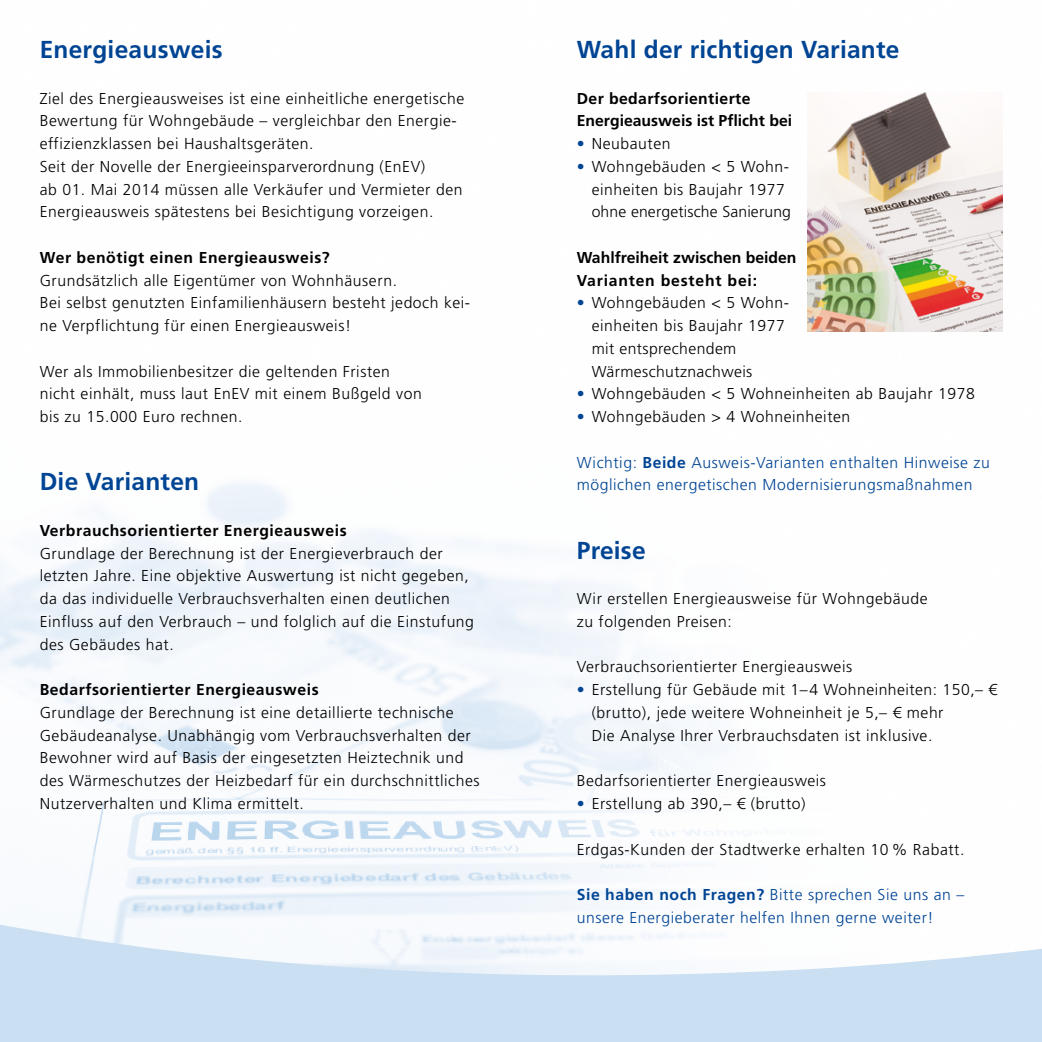
<style>
.page{position:relative;width:1042px;height:1042px;background:#fff}
.page>*{position:absolute;margin:0;border:0;box-sizing:border-box;transform-origin:0 0}
.t1{font:700 24.5px "Frutiger LT Std";letter-spacing:.01em;color:#004494}
.t2{font:300 15.75px/22.8px "Frutiger LT Std";letter-spacing:.035em;color:#000}
.t3{font:300 15.75px/22.8px "Frutiger LT Std";letter-spacing:.035em;color:#004494}
.t4{font:700 15.75px "Frutiger LT Std";letter-spacing:.035em;color:#000}
.t5{font:700 15.75px/22.8px "Frutiger LT Std";color:#000}
.s1{color:#004494}
.s2{font-weight:700}
</style>
<div class="page">
<img style="left:0;top:128px;width:1003px;height:794px">
<svg style="left:0;top:922px;width:1042px;height:120px;fill:#cadff1"></svg>
<img style="left:807px;top:92px;width:195px;height:240px">
<h1 class="t1" style="left:40px;top:35px;width:184px">Energieausweis</h1>
<p class="t2" style="left:40px;top:87px;width:426px">Ziel des Energieausweises ist eine einheitliche energetische Bewertung für Wohngebäude – vergleichbar den Energie&shy;effizienzklassen bei Haushaltsgeräten.<br>Seit der Novelle der Energieeinsparverordnung (EnEV)<br>ab 01. Mai 2014 müssen alle Verkäufer und Vermieter den Energieausweis spätestens bei Besichtigung vorzeigen.</p>
<p class="t4" style="left:40px;top:248px;width:292px">Wer benötigt einen Energieausweis?</p>
<p class="t2" style="left:40px;top:269px;width:432px">Grundsätzlich alle Eigentümer von Wohnhäusern.<br>Bei selbst genutzten Einfamilienhäusern besteht jedoch kei&shy;ne Verpflichtung für einen Energieausweis!</p>
<p class="t2" style="left:40px;top:360px;width:384px">Wer als Immobilienbesitzer die geltenden Fristen nicht einhält, muss laut EnEV mit einem Bußgeld von bis zu 15.000 Euro rechnen.</p>
<h1 class="t1" style="left:40px;top:467px;width:161px">Die Varianten</h1>
<p class="t4" style="left:40px;top:521px;width:308px">Verbrauchsorientierter Energieausweis</p>
<p class="t2" style="left:40px;top:542px;width:436px">Grundlage der Berechnung ist der Energieverbrauch der letzten Jahre. Eine objektive Auswertung ist nicht gegeben, da das individuelle Verbrauchsverhalten einen deutlichen Einfluss auf den Verbrauch – und folglich auf die Einstufung des Gebäudes hat.</p>
<p class="t4" style="left:40px;top:680px;width:281px">Bedarfsorientierter Energieausweis</p>
<p class="t2" style="left:40px;top:701px;width:441px">Grundlage der Berechnung ist eine detaillierte technische Gebäudeanalyse. Unabhängig vom Verbrauchsverhalten der Bewohner wird auf Basis der eingesetzten Heiztechnik und des Wärmeschutzes der Heizbedarf für ein durchschnittliches Nutzerverhalten und Klima ermittelt.</p>
<h1 class="t1" style="left:577px;top:35px;width:324px">Wahl der richtigen Variante</h1>
<p class="t5" style="left:577px;top:87px;width:217px">Der bedarfsorientierte<br>Energieausweis ist Pflicht bei</p>
<p class="t2" style="left:577px;top:132px;width:95px"><span class="s1">•</span> Neubauten</p>
<p class="t2" style="left:592px;top:155px;width:201px;text-indent:-15px"><span class="s1">•</span> Wohngebäuden &lt; 5 Wohn&shy;einheiten bis Baujahr 1977 ohne energetische Sanierung</p>
<p class="t5" style="left:577px;top:246px;width:221px">Wahlfreiheit zwischen beiden<br>Varianten besteht bei:</p>
<p class="t2" style="left:592px;top:292px;width:199px;text-indent:-15px"><span class="s1">•</span> Wohngebäuden &lt; 5 Wohn&shy;einheiten bis Baujahr 1977 mit entsprechendem<br>Wärmeschutznachweis</p>
<p class="t2" style="left:577px;top:383px;width:399px"><span class="s1">•</span> Wohngebäuden &lt; 5 Wohneinheiten ab Baujahr 1978</p>
<p class="t2" style="left:577px;top:405px;width:275px"><span class="s1">•</span> Wohngebäuden &gt; 4 Wohneinheiten</p>
<p class="t3" style="left:577px;top:451px;width:414px">Wichtig: <span class="s2">Beide</span> Ausweis-Varianten enthalten Hinweise zu möglichen energetischen Modernisierungsmaßnahmen</p>
<h1 class="t1" style="left:577px;top:536px;width:70px">Preise</h1>
<p class="t2" style="left:577px;top:587px;width:352px">Wir erstellen Energieausweise für Wohngebäude zu folgenden Preisen:</p>
<p class="t2" style="left:577px;top:656px;width:277px">Verbrauchsorientierter Energieausweis</p>
<p class="t2" style="left:592px;top:678px;width:407px;text-indent:-15px"><span class="s1">•</span> Erstellung für Gebäude mit 1–4 Wohneinheiten: 150,– € (brutto), jede weitere Wohneinheit je 5,– € mehr<br>Die Analyse Ihrer Verbrauchsdaten ist inklusive.</p>
<p class="t2" style="left:577px;top:769px;width:251px">Bedarfsorientierter Energieausweis</p>
<p class="t2" style="left:577px;top:792px;width:230px"><span class="s1">•</span> Erstellung ab 390,– € (brutto)</p>
<p class="t2" style="left:577px;top:838px;width:389px">Erdgas-Kunden der Stadtwerke erhalten 10 % Rabatt.</p>
<p class="t3" style="left:577px;top:883px;width:389px"><span class="s2">Sie haben noch Fragen?</span> Bitte sprechen Sie uns an – unsere Energieberater helfen Ihnen gerne weiter!</p>
</div>
